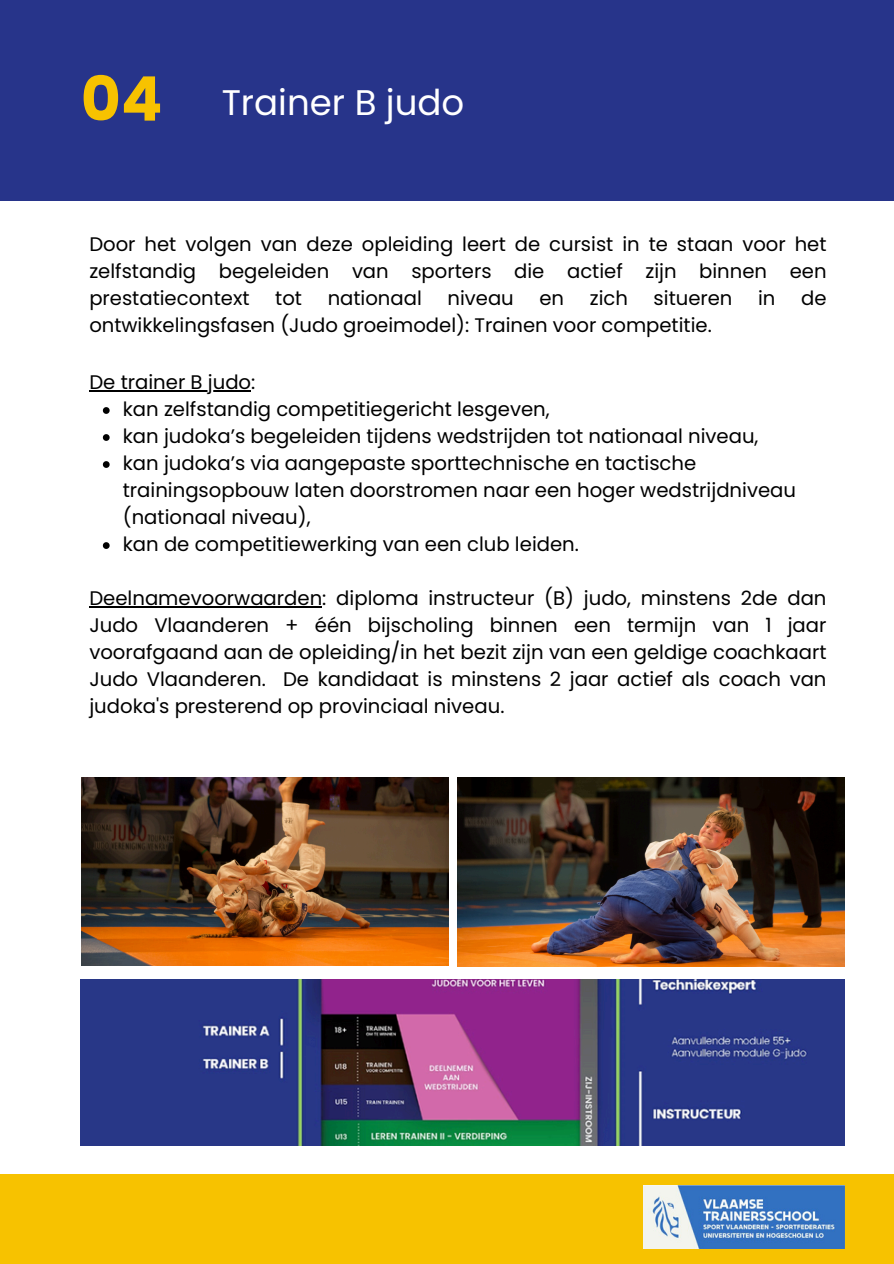
<style>
.page{position:relative;width:894px;height:1264px;background:#fff}
.page>*{position:absolute;margin:0;border:0;box-sizing:border-box;transform-origin:0 0}
.t1{font:700 61.35px "Poppins";color:#f7c200}
.t2{font:35.55px "Poppins";color:#fff}
.t3{font:19.65px/27px "Poppins";color:#000;text-align:justify}
</style>
<div class="page">
<div style="left:0;top:0;width:893px;height:200px;background:#27348a"></div>
<div style="left:0;top:1174px;width:893px;height:89px;background:#f7c200"></div>
<img style="left:458px;top:777px;width:385px;height:189px">
<img style="left:81px;top:777px;width:367px;height:188px">
<img style="left:81px;top:979px;width:763px;height:166px">
<hr style="left:89px;top:390px;width:162px;height:1px;background:#000">
<svg style="left:103px;top:407px;width:7px;height:7px"></svg>
<svg style="left:103px;top:434px;width:7px;height:7px"></svg>
<svg style="left:103px;top:461px;width:7px;height:7px"></svg>
<svg style="left:103px;top:542px;width:7px;height:7px"></svg>
<hr style="left:89px;top:606px;width:233px;height:1px;background:#000">
<img style="left:643px;top:1185px;width:201px;height:63px">
<p class="t1" style="left:81px;top:56px;width:83px">04</p>
<p class="t2" style="left:222px;top:78px;width:244px">Trainer B judo</p>
<p class="t3" style="left:89px;top:231px;width:738px">Door het volgen van deze opleiding leert de cursist in te staan voor het zelfstandig begeleiden van sporters die actief zijn binnen een prestatiecontext</p>
<p class="t3" style="left:275px;top:285px;width:28px">tot</p>
<p class="t3" style="left:327px;top:285px;width:96px">nationaal</p>
<p class="t3" style="left:447px;top:285px;width:68px">niveau</p>
<p class="t3" style="left:539px;top:285px;width:26px">en</p>
<p class="t3" style="left:589px;top:285px;width:40px">zich</p>
<p class="t3" style="left:653px;top:285px;width:80px">situeren</p>
<p class="t3" style="left:758px;top:285px;width:19px">in</p>
<p class="t3" style="left:801px;top:285px;width:27px">de</p>
<p class="t3" style="left:89px;top:312px;width:623px">ontwikkelingsfasen (Judo groeimodel): Trainen voor competitie.</p>
<p class="t3" style="left:89px;top:369px;width:167px">De trainer B judo:</p>
<p class="t3" style="left:123px;top:396px;width:428px">kan zelfstandig competitiegericht lesgeven,</p>
<p class="t3" style="left:123px;top:423px;width:637px">kan judoka’s begeleiden tijdens wedstrijden tot nationaal niveau,</p>
<p class="t3" style="left:123px;top:450px;width:674px;text-align:left">kan judoka’s via aangepaste sporttechnische en tactische trainingsopbouw laten doorstromen naar een hoger wedstrijdniveau (nationaal niveau),</p>
<p class="t3" style="left:123px;top:531px;width:457px">kan de competitiewerking van een club leiden.</p>
<p class="t3" style="left:89px;top:585px;width:738px">Deelnamevoorwaarden: diploma instructeur (B) judo, minstens 2de dan Judo Vlaanderen + één bijscholing binnen een termijn van 1 jaar voorafgaand aan de opleiding/in het bezit zijn van een geldige coachkaart Judo Vlaanderen. De kandidaat is minstens 2 jaar actief als coach van judoka's presterend op provinciaal niveau.</p>
</div>
